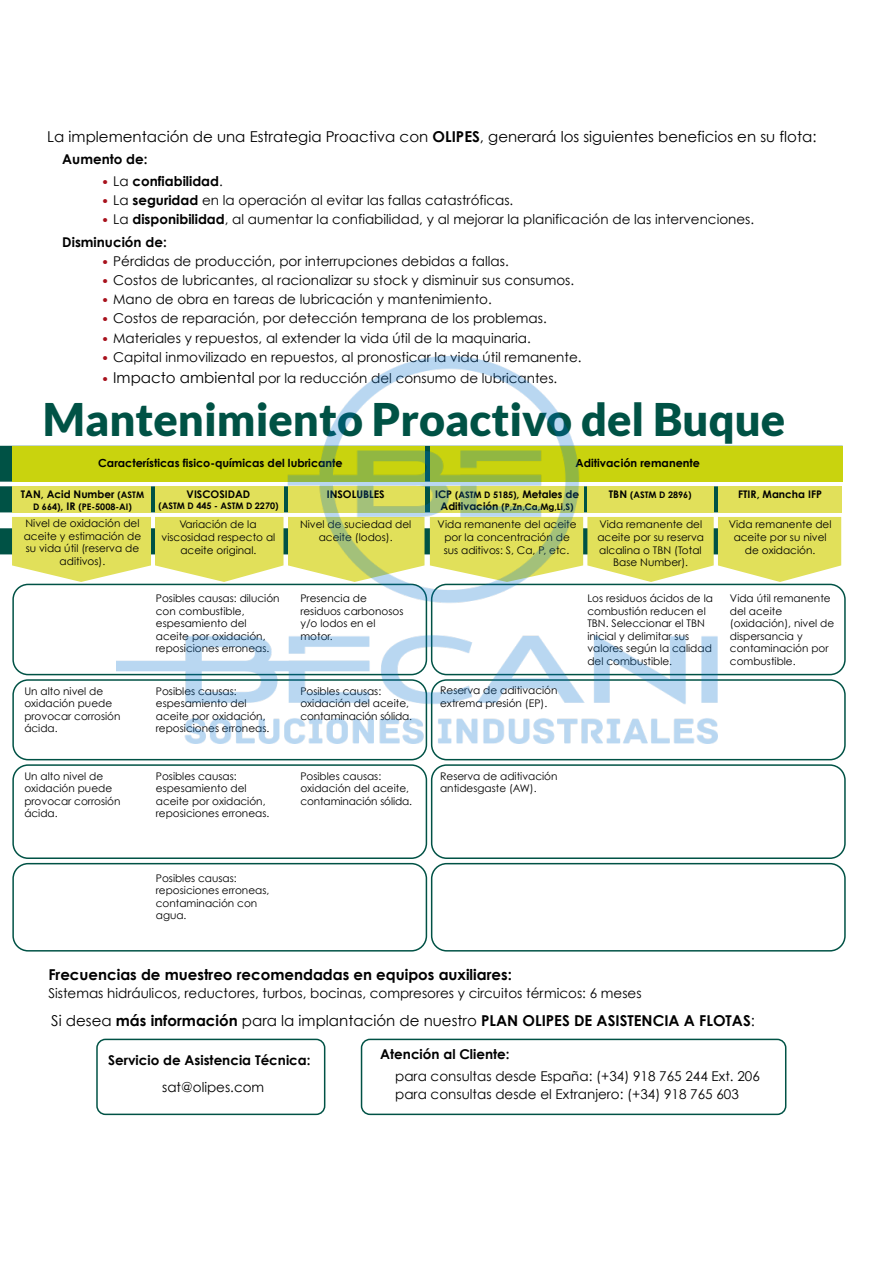
<style>
.page{position:relative;width:893px;height:1263px;background:#fff}
.page>*{position:absolute;margin:0;border:0;box-sizing:border-box;transform-origin:0 0}
.t1{font:900 45px "Lato";color:#005245}
.t2{font:700 15px "Century Gothic";color:#000}
.t3{font:15px "Century Gothic";color:#000}
.t4{font:13.5px/22.2px "Century Gothic";color:#000}
.t5{font:700 13.5px "Century Gothic";color:#000}
.t6{font:700 11.1px "Century Gothic";color:#000}
.t7{font:10.5px/12.6px "Century Gothic";color:#000}
.t8{font:700 10.5px "Century Gothic";color:#000}
.t9{font:700 9px "Century Gothic";color:#000}
.s1{font-weight:700}
.s2{font-weight:400;color:#a8111c}
.s3{font-weight:400}
.s4{color:#a8111c}
.s5{font-size:15px}
.s6{font-size:9px}
.s7{font-size:10.5px}
</style>
<div class="page">
<div style="left:12px;top:584px;width:415px;height:91px;border:2px solid #005245;border-radius:15px"></div>
<div style="left:12px;top:679px;width:415px;height:81px;border:2px solid #005245;border-radius:15px"></div>
<div style="left:12px;top:764px;width:415px;height:95px;border:2px solid #005245;border-radius:15px"></div>
<div style="left:12px;top:863px;width:415px;height:88px;border:2px solid #005245;border-radius:15px"></div>
<div style="left:431px;top:584px;width:415px;height:91px;border:2px solid #005245;border-radius:15px"></div>
<div style="left:431px;top:679px;width:415px;height:81px;border:2px solid #005245;border-radius:15px"></div>
<div style="left:431px;top:764px;width:415px;height:95px;border:2px solid #005245;border-radius:15px"></div>
<div style="left:431px;top:863px;width:415px;height:88px;border:2px solid #005245;border-radius:15px"></div>
<svg style="left:0;top:446px;width:843px;height:136px;background:#d7dc5b"></svg>
<div style="left:96px;top:1039px;width:229px;height:76px;border:2px solid #005245;border-radius:9px"></div>
<div style="left:361px;top:1039px;width:425px;height:76px;border:2px solid #005245;border-radius:9px"></div>
<img style="left:117px;top:357px;width:600px;height:386px">
<h2 class="t3" style="left:47px;top:127px;width:771px">La implementación de una Estrategia Proactiva con <span class="s1">OLIPES</span>, generará los siguientes beneficios en su flota:</h2>
<p class="t5" style="left:62px;top:150px;width:87px">Aumento de:</p>
<p class="t5" style="left:101px;top:173px;width:123px"><span class="s2">•</span> <span class="s3">La</span> confiabilidad<span class="s3">.</span></p>
<p class="t4" style="left:101px;top:189px;width:414px"><span class="s4">•</span> La <span class="s1">seguridad</span> en la operación al evitar las fallas catastróficas.</p>
<p class="t4" style="left:62px;top:208px;width:693px;text-indent:39px"><span class="s4">•</span> La <span class="s1">disponibilidad</span>, al aumentar la confiabilidad, y al mejorar la planificación de las intervenciones.<br><span class="s1">Disminución de:</span></p>
<p class="t4" style="left:101px;top:250px;width:409px"><span class="s4">•</span> Pérdidas de producción, por interrupciones debidas a fallas.</p>
<p class="t4" style="left:101px;top:269px;width:474px"><span class="s4">•</span> Costos de lubricantes, al racionalizar su stock y disminuir sus consumos.</p>
<p class="t4" style="left:101px;top:288px;width:392px"><span class="s4">•</span> Mano de obra en tareas de lubricación y mantenimiento.</p>
<p class="t4" style="left:101px;top:307px;width:447px"><span class="s4">•</span> Costos de reparación, por detección temprana de los problemas.</p>
<p class="t4" style="left:101px;top:326px;width:431px"><span class="s4">•</span> Materiales y repuestos, al extender la vida útil de la maquinaria.</p>
<p class="t4" style="left:101px;top:346px;width:482px"><span class="s4">•</span> Capital inmovilizado en repuestos, al pronosticar la vida útil remanente.</p>
<p class="t4" style="left:101px;top:367px;width:457px"><span class="s4">•</span> <span class="s5">Impacto ambiental</span> por la reducción del consumo de lubricantes.</p>
<h1 class="t1" style="left:43px;top:393px;width:744px">Mantenimiento Proactivo del Buque</h1>
<p class="t6" style="left:98px;top:456px;width:246px">Características fisico-químicas del lubricante</p>
<p class="t6" style="left:576px;top:456px;width:126px">Aditivación remanente</p>
<p class="t8" style="left:21px;top:487px;width:125px">TAN, Acid Number <span class="s6">(ASTM</span></p>
<p class="t9" style="left:33px;top:501px;width:100px">D 664)<span class="s7">, IR</span> (PE-5008-AI)</p>
<p class="t7" style="left:24px;top:517px;width:119px;text-align:center">Nivel de oxidación del aceite y estimación de su vida útil (reserva de aditivos).</p>
<p class="t8" style="left:187px;top:487px;width:65px">VISCOSIDAD</p>
<p class="t9" style="left:158px;top:500px;width:122px">(ASTM D 445 - ASTM D 2270)</p>
<p class="t7" style="left:162px;top:518px;width:115px;text-align:center">Variación de la viscosidad respecto al aceite original.</p>
<p class="t8" style="left:327px;top:487px;width:59px">INSOLUBLES</p>
<p class="t7" style="left:300px;top:518px;width:113px;text-align:center">Nivel de suciedad del aceite (lodos).</p>
<p class="t8" style="left:435px;top:487px;width:146px">ICP <span class="s6">(ASTM D 5185)</span>, Metales de</p>
<p class="t9" style="left:441px;top:501px;width:135px"><span class="s7">Aditivación</span> (P,Zn,Ca,Mg,Li,S)</p>
<p class="t7" style="left:438px;top:518px;width:140px;text-align:center">Vida remanente del aceite por la concentración de sus aditivos: S, Ca, P, etc.</p>
<p class="t9" style="left:609px;top:489px;width:84px"><span class="s7">TBN</span> (ASTM D 2896)</p>
<p class="t7" style="left:597px;top:518px;width:108px;text-align:center">Vida remanente del aceite por su reserva alcalina o TBN (Total<br>Base Number).</p>
<p class="t8" style="left:738px;top:487px;width:85px">FTIR, Mancha IFP</p>
<p class="t7" style="left:729px;top:518px;width:104px;text-align:center">Vida remanente del aceite por su nivel de oxidación.</p>
<p class="t7" style="left:24px;top:684px;width:98px">Un alto nivel de oxidación puede provocar corrosión ácida.</p>
<p class="t7" style="left:24px;top:769px;width:98px">Un alto nivel de oxidación puede provocar corrosión ácida.</p>
<p class="t7" style="left:156px;top:592px;width:125px">Posibles causas: dilución con combustible, espesamiento del aceite por oxidación, reposiciones erroneas.</p>
<p class="t7" style="left:156px;top:684px;width:115px">Posibles causas: espesamiento del aceite por oxidación, reposiciones erroneas.</p>
<p class="t7" style="left:156px;top:769px;width:115px">Posibles causas: espesamiento del aceite por oxidación, reposiciones erroneas.</p>
<p class="t7" style="left:300px;top:592px;width:105px">Presencia de residuos carbonosos y/o lodos en el motor.</p>
<p class="t7" style="left:587px;top:592px;width:127px">Los residuos ácidos de la combustión reducen el<br>TBN. Seleccionar el TBN inicial y delimitar sus valores según la calidad del combustible.</p>
<p class="t7" style="left:730px;top:592px;width:106px">Vida útil remanente del aceite (oxidación), nivel de dispersancia y contaminación por combustible.</p>
<p class="t7" style="left:300px;top:684px;width:113px">Posibles causas: oxidación del aceite, contaminación sólida.</p>
<p class="t7" style="left:300px;top:769px;width:113px">Posibles causas: oxidación del aceite, contaminación sólida.</p>
<p class="t7" style="left:440px;top:684px;width:119px">Reserva de aditivación extrema presión (EP).</p>
<p class="t7" style="left:440px;top:769px;width:119px">Reserva de aditivación antidesgaste (AW).</p>
<p class="t7" style="left:156px;top:871px;width:115px">Posibles causas: reposiciones erroneas, contaminación con agua.</p>
<h2 class="t2" style="left:48px;top:965px;width:465px">Frecuencias de muestreo recomendadas en equipos auxiliares:</h2>
<p class="t4" style="left:48px;top:982px;width:595px">Sistemas hidráulicos, reductores, turbos, bocinas, compresores y circuitos térmicos: 6 meses</p>
<h2 class="t2" style="left:51px;top:1011px;width:705px"><span class="s3">Si desea</span> más información <span class="s3">para la implantación de nuestro</span> PLAN OLIPES DE ASISTENCIA A FLOTAS<span class="s3">:</span></h2>
<p class="t5" style="left:108px;top:1052px;width:204px">Servicio de Asistencia Técnica:</p>
<p class="t4" style="left:162px;top:1076px;width:104px">sat@olipes.com</p>
<p class="t5" style="left:380px;top:1046px;width:131px">Atención al Cliente:</p>
<p class="t4" style="left:395px;top:1067px;width:366px;line-height:17.7px">para consultas desde España: (+34) 918 765 244 Ext. 206 para consultas desde el Extranjero: (+34) 918 765 603</p>
</div>
